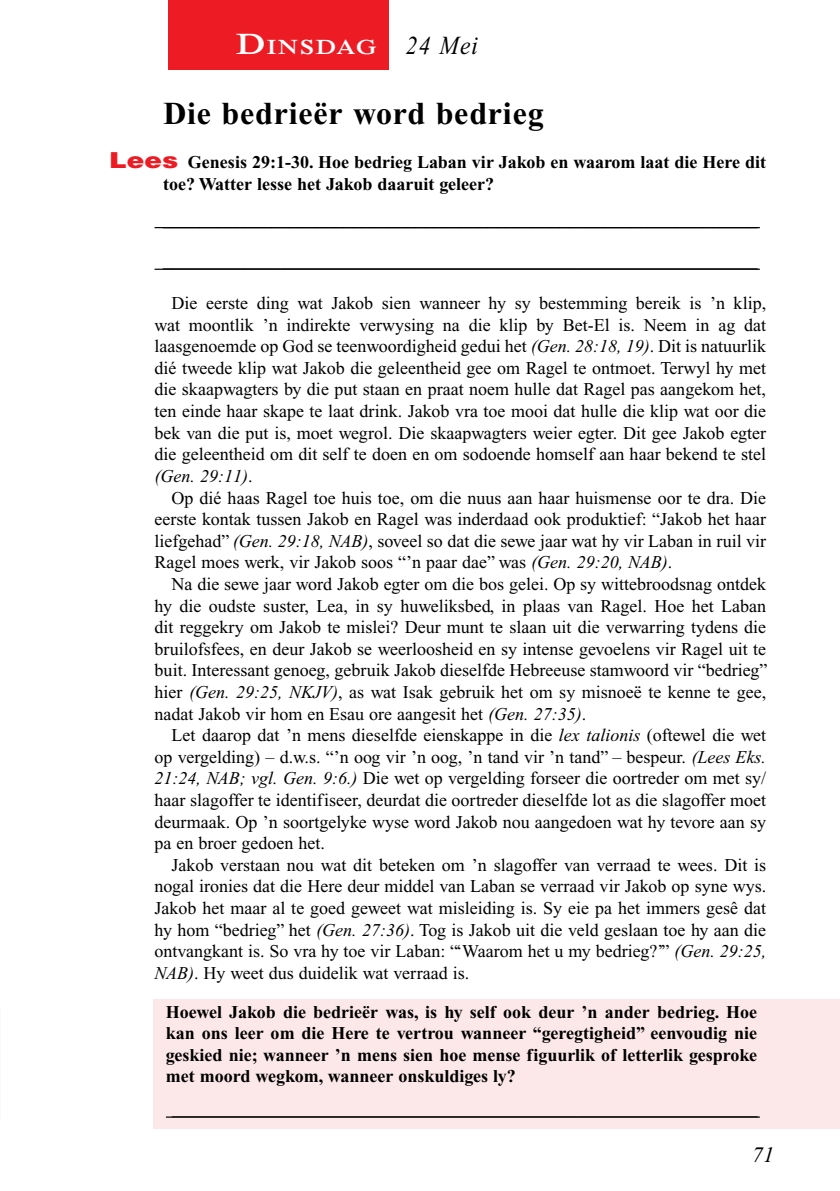
<style>
.page{position:relative;width:840px;height:1191px;background:#fff}
.page>*{position:absolute;margin:0;border:0;box-sizing:border-box;transform-origin:0 0}
.t1{font:700 32px "Times New Roman PS Std";letter-spacing:.025em;color:#000}
.t2{font:italic 22px "Times New Roman PS Std";color:#000}
.t3{font:600 21px "Times NRMT Std";letter-spacing:.07em;color:#fff;scale:1.1 1}
.t4{font:18px/21.6px "Times New Roman PS Std";color:#000;text-align:justify}
.t5{font:700 18px/21.6px "Times New Roman PS Std";color:#000}
.s1{font-size:30px}
.s2{font-family:"Times New Roman PS Std";font-weight:400;font-style:italic;font-size:26px;color:#000}
.s3{font-family:"Helvetica LT Std";font-weight:900;font-size:22px;color:#ed1c24}
.s4{font-style:italic}
</style>
<div class="page">
<div style="left:168px;top:0;width:220px;height:69px;background:#ed1c24"></div>
<div style="left:153px;top:998px;width:686px;height:130px;background:#fde8e9"></div>
<hr style="left:154px;top:227px;width:605px;height:1px;background:#000">
<hr style="left:154px;top:269px;width:605px;height:1px;background:#000">
<hr style="left:166px;top:1116px;width:593px;height:1px;background:#000">
<p class="t3" style="left:236px;top:35px;width:222px"><span class="s1">D</span>INSDAG <span class="s2">24 Mei</span></p>
<h1 class="t1" style="left:163px;top:95px;width:382px">Die bedrieër word bedrieg</h1>
<p class="t5" style="left:163px;top:151px;width:604px;text-indent:-54px"><span class="s3">Lees</span> Genesis 29:1-30. Hoe bedrieg Laban vir Jakob en waarom laat die Here dit toe? Watter lesse het Jakob daaruit geleer?</p>
<p class="t4" style="left:163px;top:251px;width:595px">__________________________________________________________________</p>
<p class="t4" style="left:154px;top:292px;width:613px;text-indent:17px">Die eerste ding wat Jakob sien wanneer hy sy bestemming bereik is ’n klip, wat moontlik ’n indirekte verwysing na die klip by Bet-El is. Neem in ag dat laasgenoemde op God se teenwoordigheid gedui het <span class="s4">(Gen. 28:18, 19)</span>. Dit is natuurlik dié tweede klip wat Jakob die geleentheid gee om Ragel te ontmoet. Terwyl hy met die skaapwagters by die put staan en praat noem hulle dat Ragel pas aangekom het, ten einde haar skape te laat drink. Jakob vra toe mooi dat hulle die klip wat oor die bek van die put is, moet wegrol. Die skaapwagters weier egter. Dit gee Jakob egter die geleentheid om dit self te doen en om sodoende homself aan haar bekend te stel <span class="s4">(Gen. 29:11)</span>.</p>
<p class="t4" style="left:154px;top:487px;width:613px;text-indent:17px">Op dié haas Ragel toe huis toe, om die nuus aan haar huismense oor te dra. Die eerste kontak tussen Jakob en Ragel was inderdaad ook produktief: “Jakob het haar liefgehad” <span class="s4">(Gen. 29:18, NAB)</span>, soveel so dat die sewe jaar wat hy vir Laban in ruil vir Ragel moes werk, vir Jakob soos “’n paar dae” was <span class="s4">(Gen. 29:20, NAB)</span>.</p>
<p class="t4" style="left:154px;top:573px;width:614px;text-indent:17px">Na die sewe jaar word Jakob egter om die bos gelei. Op sy wittebroodsnag ontdek hy die oudste suster, Lea, in sy huweliksbed, in plaas van Ragel. Hoe het Laban dit reggekry om Jakob te mislei? Deur munt te slaan uit die verwarring tydens die bruilofsfees, en deur Jakob se weerloosheid en sy intense gevoelens vir Ragel uit te buit. Interessant genoeg, gebruik Jakob dieselfde Hebreeuse stamwoord vir “bedrieg” hier <span class="s4">(Gen. 29:25, NKJV)</span>, as wat Isak gebruik het om sy misnoeë te kenne te gee, nadat Jakob vir hom en Esau ore aangesit het <span class="s4">(Gen. 27:35)</span>.</p>
<p class="t4" style="left:154px;top:724px;width:613px;text-indent:17px">Let daarop dat ’n mens dieselfde eienskappe in die <span class="s4">lex talionis</span> (oftewel die wet op vergelding) – d.w.s. “’n oog vir ’n oog, ’n tand vir ’n tand” – bespeur. <span class="s4">(Lees Eks.<br>21:24, NAB; vgl. Gen. 9:6.)</span> Die wet op vergelding forseer die oortreder om met sy/ haar slagoffer te identifiseer, deurdat die oortreder dieselfde lot as die slagoffer moet deurmaak. Op ’n soortgelyke wyse word Jakob nou aangedoen wat hy tevore aan sy pa en broer gedoen het.</p>
<p class="t4" style="left:154px;top:854px;width:613px;text-indent:17px">Jakob verstaan nou wat dit beteken om ’n slagoffer van verraad te wees. Dit is nogal ironies dat die Here deur middel van Laban se verraad vir Jakob op syne wys.<br>Jakob het maar al te goed geweet wat misleiding is. Sy eie pa het immers gesê dat hy hom “bedrieg” het <span class="s4">(Gen. 27:36)</span>. Tog is Jakob uit die veld geslaan toe hy aan die ontvangkant is. So vra hy toe vir Laban: “‘Waarom het u my bedrieg?’” <span class="s4">(Gen. 29:25, NAB)</span>. Hy weet dus duidelik wat verraad is.</p>
<p class="t5" style="left:166px;top:1000px;width:592px;text-align:justify">Hoewel Jakob die bedrieër was, is hy self ook deur ’n ander bedrieg. Hoe kan ons leer om die Here te vertrou wanneer “geregtigheid” eenvoudig nie geskied nie; wanneer ’n mens sien hoe mense figuurlik of letterlik gesproke met moord wegkom, wanneer onskuldiges ly?</p>
<p class="t4" style="left:172px;top:1098px;width:586px">_________________________________________________________________</p>
<p class="t2" style="left:751px;top:1142px;width:23px">71</p>
</div>
